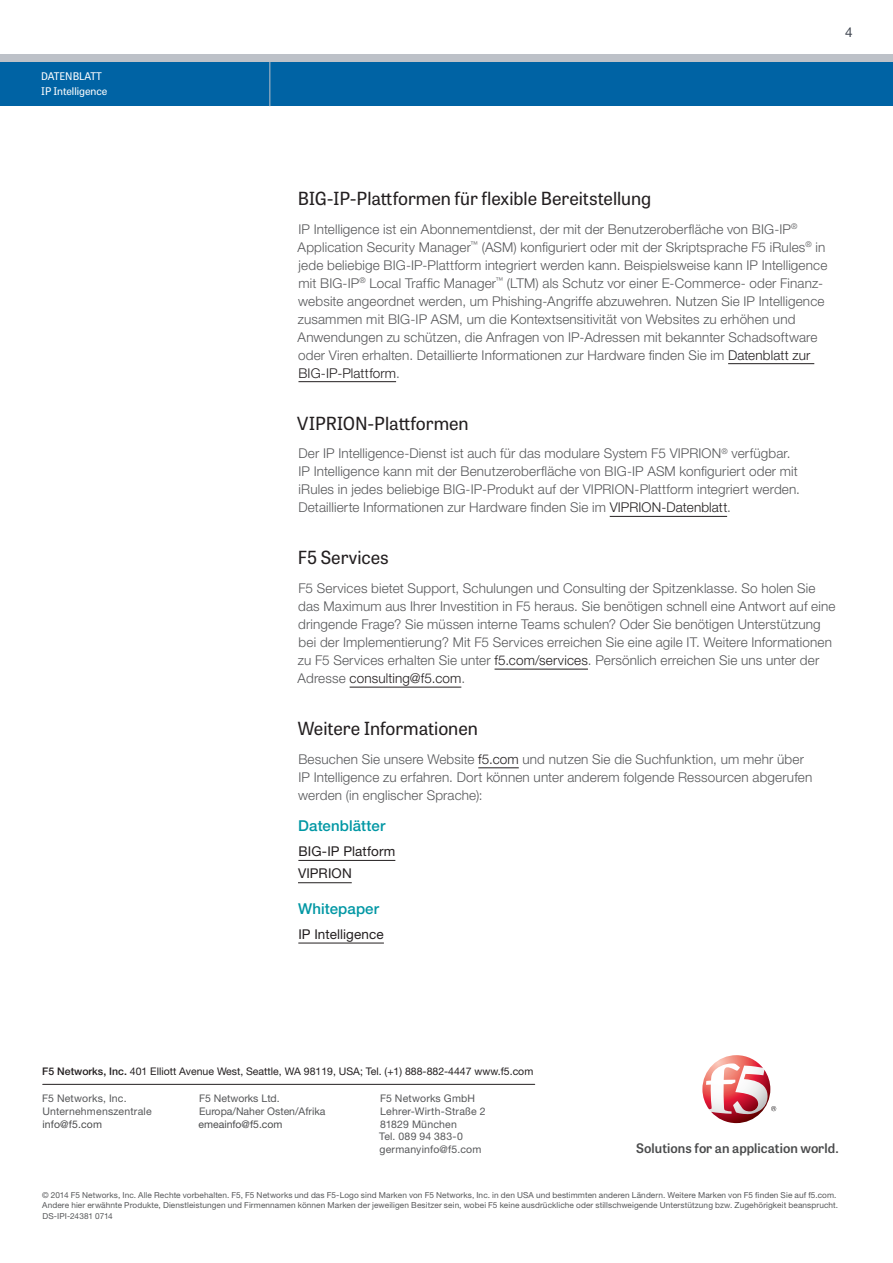
<style>
.page{position:relative;width:893px;height:1263px;background:#fff}
.page>*{position:absolute;margin:0;border:0;box-sizing:border-box;transform-origin:0 0}
.t1{font:18px "Tablet Gothic";color:#231f20}
.t2{font:500 15px "Helvetica Neue LT Std";letter-spacing:.005em;color:#0097a4}
.t3{font:300 13.5px/18px "Helvetica Neue LT Std";letter-spacing:.01em;color:#57585a}
.t4{font:13.5px/22.4px "Helvetica Neue LT Std";letter-spacing:.01em;color:#231f20}
.t5{font:13.5px "Helvetica Neue LT Std";color:#3e444f}
.t6{font:600 13.2px "Tablet Gothic";letter-spacing:.01em;color:#4b4c4d}
.t7{font:10.5px/12.8px "Helvetica Neue LT Std";letter-spacing:.015em;color:#57585a}
.t8{font:10.5px "Helvetica Neue LT Std";color:#231f20}
.t9{font:10.5px "Helvetica Neue LT Std";color:#4b4c4d}
.t10{font:10.5px/15px "Tablet Gothic";color:#fff}
.t11{font:8.25px/10.5px "Helvetica Neue LT Std";letter-spacing:.01em;color:#57585a}
.s1{color:#231f20}
.s2{font-weight:500}
</style>
<div class="page">
<div style="left:0;top:56px;width:893px;height:50px;background:#0063a4"></div>
<div style="left:0;top:54px;width:893px;height:8px;background:#bdc1c8"></div>
<hr style="left:269px;top:54px;width:1px;height:52px;background:#bdc1c8">
<hr style="left:728px;top:363px;width:86px;height:1px;background:#231f20">
<hr style="left:298px;top:381px;width:98px;height:1px;background:#231f20">
<hr style="left:610px;top:516px;width:117px;height:1px;background:#231f20">
<hr style="left:495px;top:669px;width:93px;height:1px;background:#231f20">
<hr style="left:350px;top:687px;width:111px;height:1px;background:#231f20">
<hr style="left:478px;top:767px;width:41px;height:1px;background:#231f20">
<hr style="left:298px;top:860px;width:97px;height:1px;background:#231f20">
<hr style="left:298px;top:882px;width:54px;height:1px;background:#231f20">
<hr style="left:298px;top:943px;width:86px;height:1px;background:#231f20">
<hr style="left:43px;top:1084px;width:492px;height:1px;background:#231f20">
<svg style="left:702px;top:1055px;width:74px;height:68px"></svg>
<p class="t10" style="left:41px;top:69px;width:68px">DATENBLATT<br>IP Intelligence</p>
<p class="t5" style="left:845px;top:24px;width:9px">4</p>
<h1 class="t1" style="left:298px;top:186px;width:355px">BIG-IP-Plattformen für flexible Bereitstellung</h1>
<p class="t3" style="left:298px;top:220px;width:531px">IP Intelligence ist ein Abonnementdienst, der mit der Benutzeroberfläche von BIG-IP<sup>® </sup>Application Security Manager<sup>™</sup> (ASM) konfiguriert oder mit der Skriptsprache F5 iRules<sup>®</sup> in jede beliebige BIG-IP-Plattform integriert werden kann. Beispielsweise kann IP Intelligence mit BIG-IP<sup>®</sup> Local Traffic Manager<sup>™</sup> (LTM) als Schutz vor einer E-Commerce- oder Finanz&shy;website angeordnet werden, um Phishing-Angriffe abzuwehren. Nutzen Sie IP Intelligence zusammen mit BIG-IP ASM, um die Kontextsensitivität von Websites zu erhöhen und Anwendungen zu schützen, die Anfragen von IP-Adressen mit bekannter Schadsoftware oder Viren erhalten. Detaillierte Informationen zur Hardware finden Sie im <span class="s1">Datenblatt zur BIG-IP-Plattform</span>.</p>
<h1 class="t1" style="left:297px;top:411px;width:173px">VIPRION-Plattformen</h1>
<p class="t3" style="left:298px;top:444px;width:503px">Der IP Intelligence-Dienst ist auch für das modulare System F5 VIPRION<sup>®</sup> verfügbar.<br>IP Intelligence kann mit der Benutzeroberfläche von BIG-IP ASM konfiguriert oder mit iRules in jedes beliebige BIG-IP-Produkt auf der VIPRION-Plattform integriert werden.<br>Detaillierte Informationen zur Hardware finden Sie im <span class="s1">VIPRION-Datenblatt</span>.</p>
<h1 class="t1" style="left:298px;top:545px;width:92px">F5 Services</h1>
<p class="t3" style="left:298px;top:579px;width:539px">F5 Services bietet Support, Schulungen und Consulting der Spitzenklasse. So holen Sie das Maximum aus Ihrer Investition in F5 heraus. Sie benötigen schnell eine Antwort auf eine dringende Frage? Sie müssen interne Teams schulen? Oder Sie benötigen Unterstützung bei der Implementierung? Mit F5 Services erreichen Sie eine agile IT. Weitere Informationen zu F5 Services erhalten Sie unter <span class="s1">f5.com/services</span>. Persönlich erreichen Sie uns unter der Adresse <span class="s1">consulting@f5.com</span>.</p>
<h1 class="t1" style="left:298px;top:716px;width:182px">Weitere Informationen</h1>
<p class="t3" style="left:298px;top:750px;width:515px">Besuchen Sie unsere Website <span class="s1">f5.com</span> und nutzen Sie die Suchfunktion, um mehr über<br>IP Intelligence zu erfahren. Dort können unter anderem folgende Ressourcen abgerufen werden (in englischer Sprache):</p>
<p class="t2" style="left:298px;top:817px;width:88px">Datenblätter</p>
<p class="t4" style="left:298px;top:840px;width:99px">BIG-IP Platform<br>VIPRION</p>
<p class="t2" style="left:298px;top:900px;width:82px">Whitepaper</p>
<p class="t4" style="left:298px;top:922px;width:87px">IP Intelligence</p>
<p class="t8" style="left:42px;top:1065px;width:492px"><span class="s2">F5 Networks, Inc.</span> 401 Elliott Avenue West, Seattle, WA 98119, USA; Tel. (+1) 888-882-4447 www.f5.com</p>
<p class="t7" style="left:199px;top:1092px;width:128px">F5 Networks Ltd.<br>Europa/Naher Osten/Afrika</p>
<p class="t9" style="left:198px;top:1117px;width:86px">emeainfo@f5.com</p>
<p class="t7" style="left:379px;top:1092px;width:108px">F5 Networks GmbH<br>Lehrer-Wirth-Straße 2<br>81829 München<br>Tel. 089 94 383-0 germanyinfo@f5.com</p>
<p class="t7" style="left:42px;top:1092px;width:111px">F5 Networks, Inc.<br>Unternehmenszentrale</p>
<p class="t9" style="left:42px;top:1117px;width:61px">info@f5.com</p>
<p class="t6" style="left:636px;top:1139px;width:204px">Solutions for an application world.</p>
<p class="t11" style="left:42px;top:1189px;width:798px">© 2014 F5 Networks, Inc. Alle Rechte vorbehalten. F5, F5 Networks und das F5-Logo sind Marken von F5 Networks, Inc. in den USA und bestimmten anderen Ländern. Weitere Marken von F5 finden Sie auf f5.com.<br>Andere hier erwähnte Produkte, Dienstleistungen und Firmennamen können Marken der jeweiligen Besitzer sein, wobei F5 keine ausdrückliche oder stillschweigende Unterstützung bzw. Zugehörigkeit beansprucht.<br>DS-IPI-24381 0714</p>
</div>
